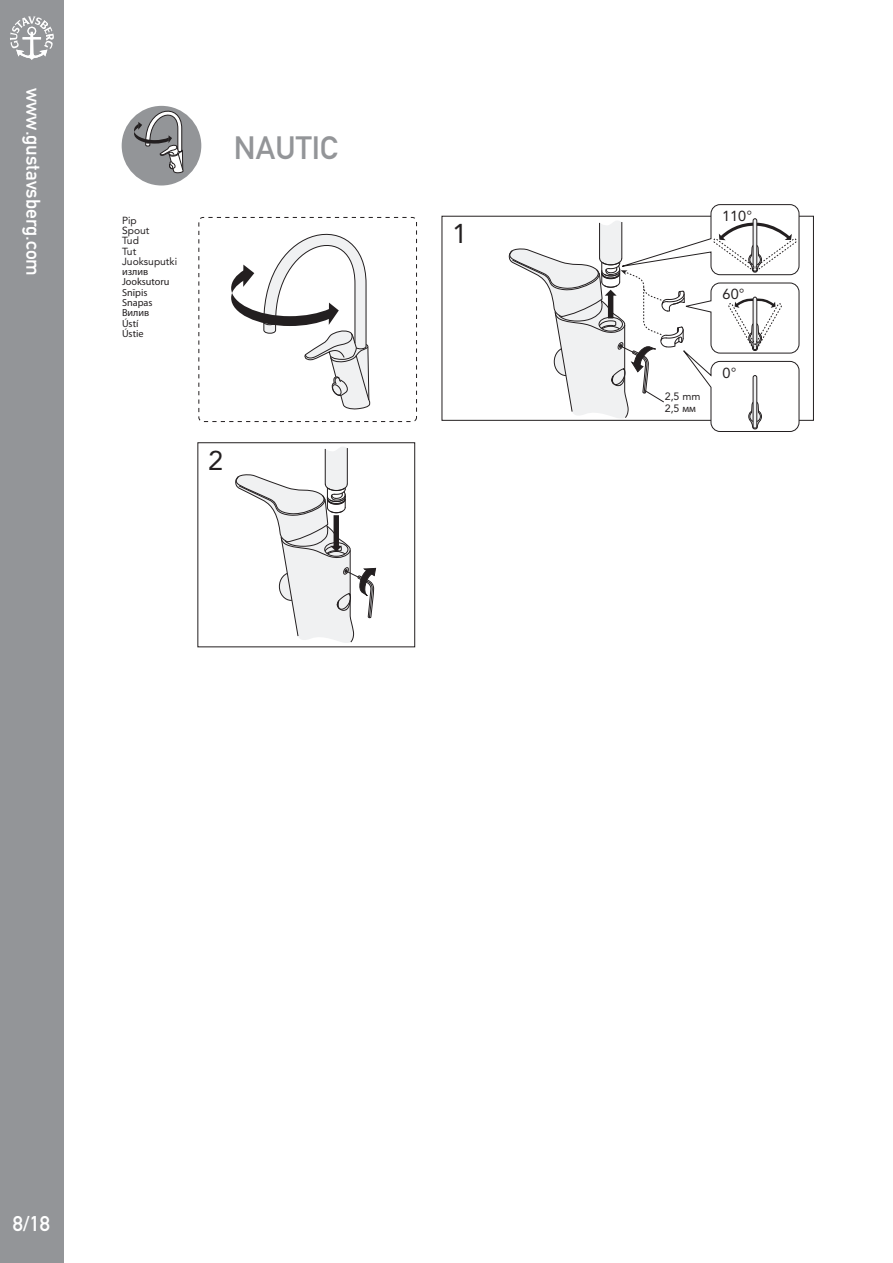
<style>
.page{position:relative;width:893px;height:1263px;background:#fff}
.page>*{position:absolute;margin:0;border:0;box-sizing:border-box;transform-origin:0 0}
.t1{font:31.95px "DIN 1451 Mittelschrift Regular";color:#939598}
.t2{font:27px "Avenir";color:#231f20}
.t3{font:21px "DIN 1451 Mittelschrift Regular";color:#fff}
.t4{font:19.5px "DIN 1451 Mittelschrift Regular";color:#fff}
.t5{font:14.4px "Avenir";color:#231f20}
.t6{font:10.65px/11.7px "Avenir";color:#231f20}
.t7{font:10.2px/10.2px "Myriad Pro";color:#231f20}
.t8{font:10.2px/10.2px "Avenir";color:#231f20}
.s1{font-family:"Myriad Pro"}
</style>
<div class="page">
<div style="left:0;top:0;width:64px;height:1263px;background:#939598"></div>
<svg style="left:10px;top:16px;width:44px;height:44px"></svg>
<div style="left:197px;top:442px;width:218px;height:205px;border:1px solid #231f20"></div>
<div style="left:198px;top:217px;width:219px;height:205px;border:1px dashed #231f20;border-radius:4px"></div>
<div style="left:122px;top:106px;width:79px;height:79px;background:#939598;border-radius:50%"></div>
<svg style="left:231px;top:216px;width:145px;height:427px"></svg>
<svg style="left:134px;top:105px;width:50px;height:81px"></svg>
<svg style="left:506px;top:204px;width:294px;height:228px"></svg>
<h3 class="t4" style="left:45px;top:88px;width:189px;rotate:90deg">www.gustavsberg.com</h3>
<p class="t8" style="left:122px;top:215px;width:57px">Pip<br>Spout<br>Tud<br>Tut<br>Juoksuputki</p>
<p class="t7" style="left:122px;top:267px;width:49px">излив<br>Jooksutoru<br>Snīpis<br>Snapas<br>Вилив<br>Ústí<br>Ústie</p>
<h1 class="t1" style="left:234px;top:129px;width:105px">NAUTIC</h1>
<h2 class="t2" style="left:208px;top:445px;width:17px">2</h2>
<h2 class="t2" style="left:452px;top:218px;width:17px">1</h2>
<h3 class="t5" style="left:722px;top:208px;width:26px">110</h3>
<h3 class="t5" style="left:723px;top:286px;width:18px">60</h3>
<p class="t6" style="left:665px;top:391px;width:37px">2,5 mm<br>2,5 <span class="s1">мм</span></p>
<h3 class="t5" style="left:723px;top:364px;width:10px">0</h3>
<h3 class="t3" style="left:13px;top:1211px;width:39px">8/18</h3>
</div>
